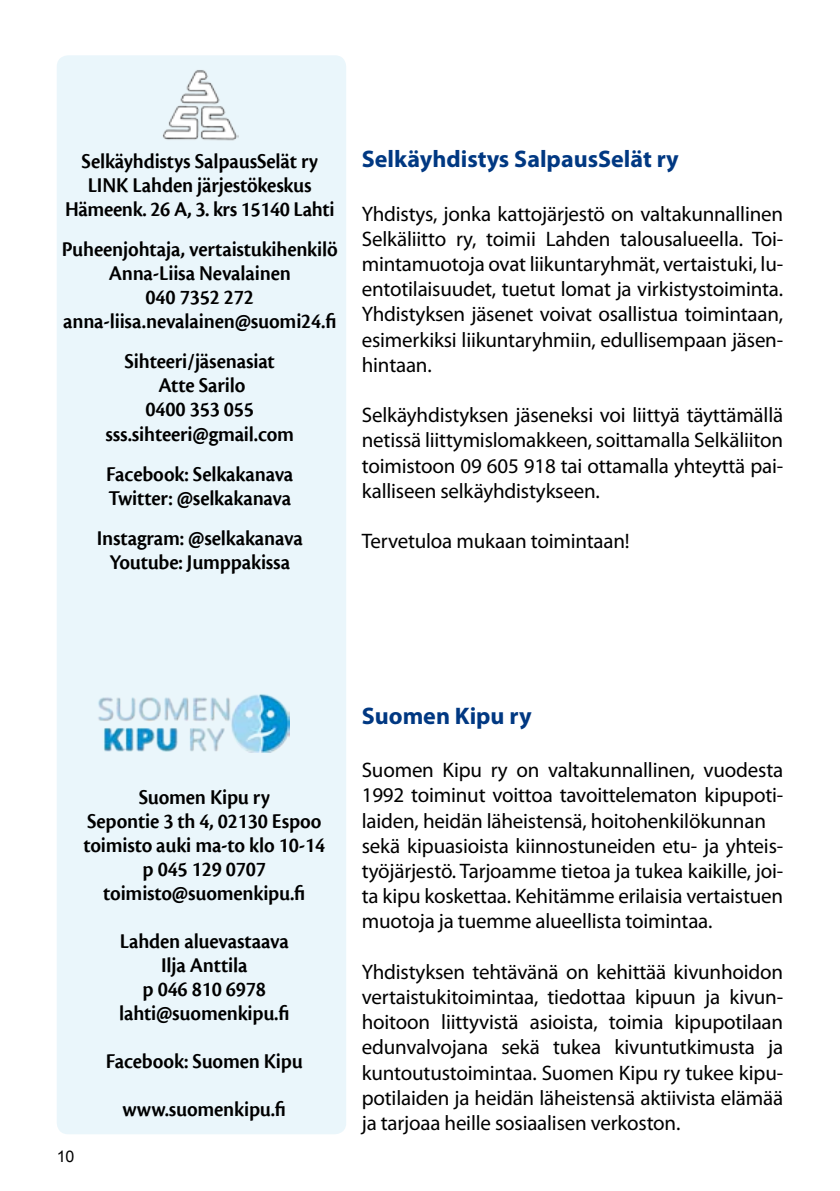
<style>
.page{position:relative;width:840px;height:1191px;background:#fff}
.page>*{position:absolute;margin:0;border:0;box-sizing:border-box;transform-origin:0 0}
.t1{font:700 24px "Myriad Pro";color:#003882}
.t2{font:600 22px/24px "Cronos Pro";letter-spacing:-.01em;color:#000;text-align:center;scale:.95 1}
.t3{font:21px/25.2px "Myriad Pro";letter-spacing:-.01em;color:#000;text-align:justify}
.t4{font:16px "Arial";color:#000}
</style>
<div class="page">
<div style="left:57px;top:55px;width:289px;height:1079px;background:#eaf6fb;border-radius:11px"></div>
<img style="left:162px;top:70px;width:76px;height:71px">
<img style="left:98px;top:694px;width:191px;height:58px">
<p class="t2" style="left:65px;top:150px;width:285px">Selkäyhdistys SalpausSelät ry<br>LINK Lahden järjestökeskus<br>Hämeenk. 26 A, 3. krs 15140 Lahti</p>
<p class="t2" style="left:62px;top:238px;width:292px">Puheenjohtaja, vertaistukihenkilö<br>Anna-Liisa Nevalainen<br>040 7352 272 anna-liisa.nevalainen@suomi24.fi</p>
<p class="t2" style="left:105px;top:350px;width:200px">Sihteeri/jäsenasiat<br>Atte Sarilo<br>0400 353 055 sss.sihteeri@gmail.com</p>
<p class="t2" style="left:106px;top:462px;width:198px;text-align:left">Facebook: Selkakanava<br>Twitter: @selkakanava</p>
<p class="t2" style="left:97px;top:526px;width:218px">Instagram: @selkakanava<br>Youtube: Jumppakissa</p>
<p class="t1" style="left:361px;top:144px;width:318px">Selkäyhdistys SalpausSelät ry</p>
<p class="t3" style="left:361px;top:201px;width:422px">Yhdistys, jonka kattojärjestö on valtakunnallinen Selkäliitto ry, toimii Lahden talousalueella. Toi&shy;mintamuotoja ovat liikuntaryhmät, vertaistuki, lu&shy;entotilaisuudet, tuetut lomat ja virkistystoiminta.<br>Yhdistyksen jäsenet voivat osallistua toimintaan, esimerkiksi liikuntaryhmiin, edullisempaan jäsen&shy;hintaan.</p>
<p class="t3" style="left:361px;top:402px;width:422px">Selkäyhdistyksen jäseneksi voi liittyä täyttämällä netissä liittymislomakkeen, soittamalla Selkäliiton toimistoon 09 605 918 tai ottamalla yhteyttä pai&shy;kalliseen selkäyhdistykseen.</p>
<p class="t3" style="left:361px;top:528px;width:269px">Tervetuloa mukaan toimintaan!</p>
<p class="t2" style="left:83px;top:785px;width:256px">Suomen Kipu ry<br>Sepontie 3 th 4, 02130 Espoo toimisto auki ma-to klo 10-14 p 045 129 0707 toimisto@suomenkipu.fi</p>
<p class="t2" style="left:119px;top:929px;width:181px">Lahden aluevastaava<br>Ilja Anttila<br>p 046 810 6978 lahti@suomenkipu.fi</p>
<p class="t2" style="left:106px;top:1037px;width:209px;line-height:48px">Facebook: Suomen Kipu www.suomenkipu.fi</p>
<p class="t4" style="left:57px;top:1145px;width:19px">10</p>
<p class="t1" style="left:361px;top:700px;width:171px">Suomen Kipu ry</p>
<p class="t3" style="left:361px;top:757px;width:422px;text-align:left">Suomen Kipu ry on valtakunnallinen, vuodesta 1992 toiminut voittoa tavoittelematon kipupoti&shy;laiden, heidän läheistensä, hoitohenkilökunnan sekä kipuasioista kiinnostuneiden etu- ja yhteis&shy;työjärjestö. Tarjoamme tietoa ja tukea kaikille, joi&shy;ta kipu koskettaa. Kehitämme erilaisia vertaistuen muotoja ja tuemme alueellista toimintaa.</p>
<p class="t3" style="left:361px;top:958px;width:422px">Yhdistyksen tehtävänä on kehittää kivunhoidon vertaistukitoimintaa, tiedottaa kipuun ja kivun&shy;hoitoon liittyvistä asioista, toimia kipupotilaan edunvalvojana sekä tukea kivuntutkimusta ja kuntoutustoimintaa. Suomen Kipu ry tukee kipu&shy;potilaiden ja heidän läheistensä aktiivista elämää ja tarjoaa heille sosiaalisen verkoston.</p>
</div>
